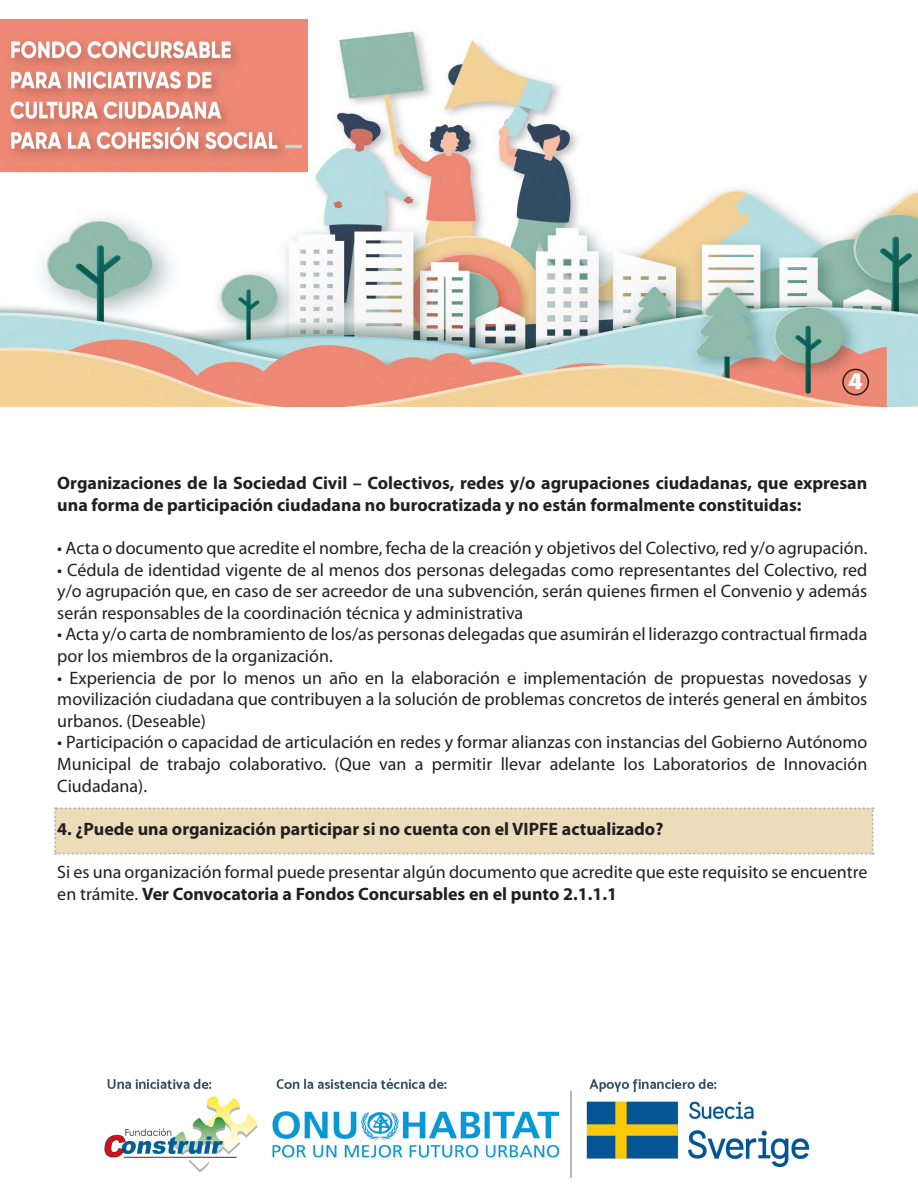
<style>
.page{position:relative;width:918px;height:1188px;background:#fff}
.page>*{position:absolute;margin:0;border:0;box-sizing:border-box;transform-origin:0 0}
.t1{font:900 24px "Amplitude";color:#fff}
.t2{font:18px/21.6px "Myriad Pro";color:#231f20;text-align:justify}
.t3{font:700 18px/21.6px "Myriad Pro";color:#231f20}
.s1{font-weight:700}
</style>
<div class="page">
<img style="left:0;top:19px;width:918px;height:388px">
<img style="left:104px;top:1078px;width:706px;height:100px">
<div style="left:842px;top:369px;width:27px;height:26px;border:2px solid #231f20;border-radius:50%"></div>
<img style="left:0;top:20px;width:308px;height:163px">
<svg style="left:54px;top:807px;width:820px;height:48px;background:#ebdbbc"></svg>
<h1 class="t1" style="left:848px;top:367px;width:16px">4</h1>
<p class="t3" style="left:57px;top:472px;width:811px">Organizaciones de la Sociedad Civil – Colectivos, redes y/o agrupaciones ciudadanas, que expresan una forma de participación ciudadana no burocratizada y no están formalmente constituidas:</p>
<p class="t2" style="left:57px;top:537px;width:812px">• Acta o documento que acredite el nombre, fecha de la creación y objetivos del Colectivo, red y/o agrupación.</p>
<p class="t2" style="left:57px;top:559px;width:812px">• Cédula de identidad vigente de al menos dos personas delegadas como representantes del Colectivo, red y/o agrupación que, en caso de ser acreedor de una subvención, serán quienes firmen el Convenio y además serán responsables de la coordinación técnica y administrativa</p>
<p class="t2" style="left:57px;top:624px;width:812px">• Acta y/o carta de nombramiento de los/as personas delegadas que asumirán el liderazgo contractual firmada por los miembros de la organización.</p>
<p class="t2" style="left:57px;top:667px;width:812px">• Experiencia de por lo menos un año en la elaboración e implementación de propuestas novedosas y movilización ciudadana que contribuyen a la solución de problemas concretos de interés general en ámbitos urbanos. (Deseable)</p>
<p class="t2" style="left:57px;top:732px;width:812px">• Participación o capacidad de articulación en redes y formar alianzas con instancias del Gobierno Autónomo Municipal de trabajo colaborativo. (Que van a permitir llevar adelante los Laboratorios de Innovación Ciudadana).</p>
<p class="t3" style="left:57px;top:818px;width:608px">4. ¿Puede una organización participar si no cuenta con el VIPFE actualizado?</p>
<p class="t2" style="left:57px;top:861px;width:812px">Si es una organización formal puede presentar algún documento que acredite que este requisito se encuentre en trámite. <span class="s1">Ver Convocatoria a Fondos Concursables en el punto 2.1.1.1</span></p>
</div>
